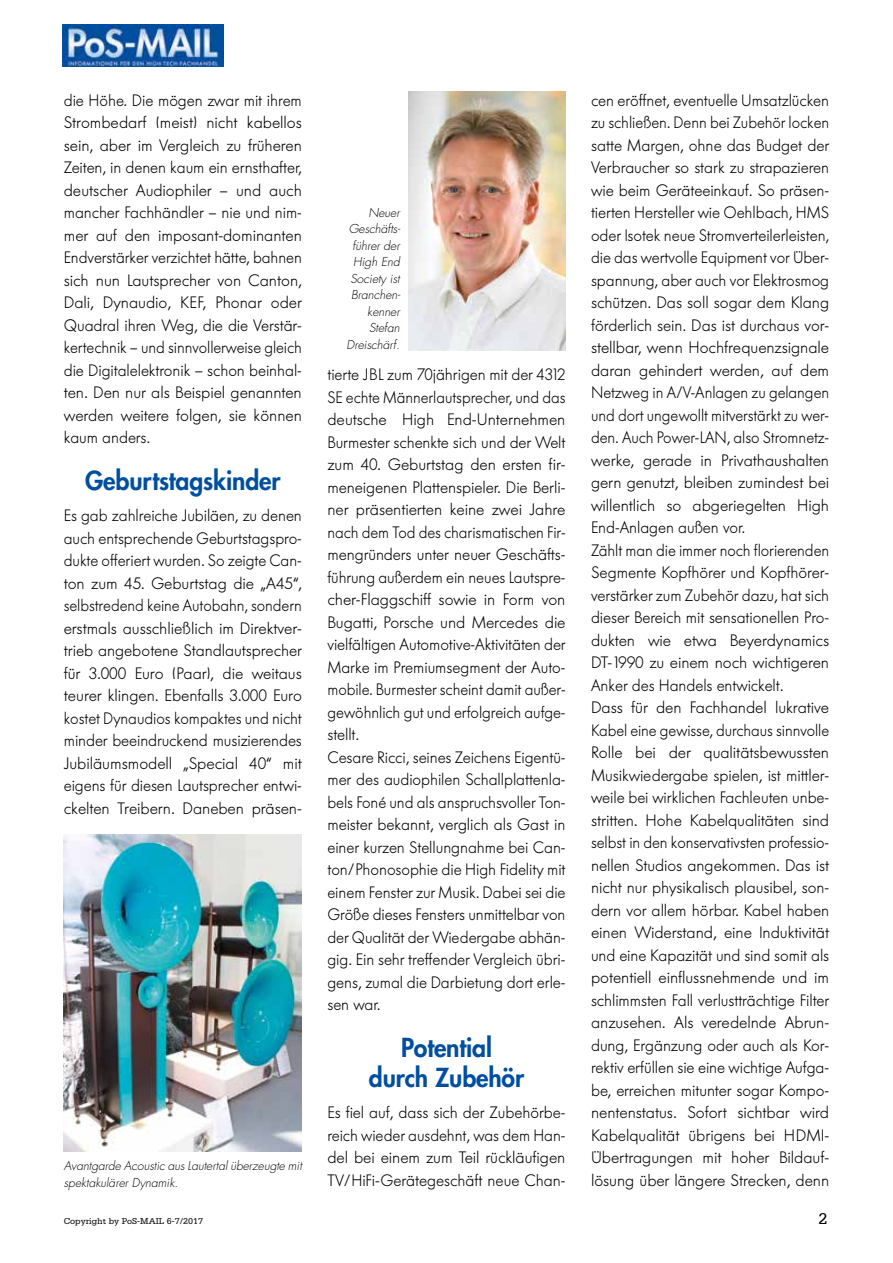
<style>
.page{position:relative;width:893px;height:1263px;background:#fff}
.page>*{position:absolute;margin:0;border:0;box-sizing:border-box;transform-origin:0 0}
.t1{font:800 25.5px/30px "Futura";letter-spacing:-.005em;color:#004f9f;text-align:center}
.t2{font:300 16.5px/22.5px "Futura BQ";letter-spacing:-.005em;color:#000;text-align:justify}
.t3{font:16.5px "Serifa";color:#000}
.t4{font:italic 300 12px/16.5px "Futura";color:#000}
.t5{font:9px "Serifa";color:#000}
</style>
<div class="page">
<img style="left:63px;top:25px;width:160px;height:42px">
<img style="left:64px;top:834px;width:238px;height:317px">
<img style="left:408px;top:91px;width:158px;height:260px">
<p class="t2" style="left:64px;top:89px;width:240px">die Höhe. Die mögen zwar mit ihrem Strombedarf (meist) nicht kabellos sein, aber im Vergleich zu früheren Zeiten, in denen kaum ein ernsthafter, deutscher Audiophiler – und auch mancher Fachhändler – nie und nim&shy;mer auf den imposant-dominanten Endverstärker verzichtet hätte, bahnen sich nun Lautsprecher von Canton, Dali, Dynaudio, KEF, Phonar oder Quadral ihren Weg, die die Verstär&shy;kertechnik – und sinnvollerweise gleich die Digitalelektronik – schon beinhal&shy;ten. Den nur als Beispiel genannten werden weitere folgen, sie können kaum anders.</p>
<h1 class="t1" style="left:85px;top:465px;width:197px">Geburtstagskinder</h1>
<p class="t2" style="left:64px;top:504px;width:240px">Es gab zahlreiche Jubiläen, zu denen auch entsprechende Geburtstagspro&shy;dukte offeriert wurden. So zeigte Can&shy;ton zum 45. Geburtstag die „A45“, selbstredend keine Autobahn, sondern erstmals ausschließlich im Direktver&shy;trieb angebotene Standlautsprecher für 3.000 Euro (Paar), die weitaus teurer klingen. Ebenfalls 3.000 Euro kostet Dynaudios kompaktes und nicht minder beeindruckend musizierendes Jubiläumsmodell „Special 40“ mit eigens für diesen Lautsprecher entwi&shy;ckelten Treibern. Daneben präsen-</p>
<p class="t4" style="left:64px;top:1158px;width:240px">Avantgarde Acoustic aus Lautertal überzeugte mit spektakulärer Dynamik.</p>
<p class="t4" style="left:347px;top:204px;width:55px;text-align:right">Neuer<br>Geschäfts&shy;führer der<br>High End<br>Society ist<br>Branchen&shy;kenner<br>Stefan<br>Dreischärf.</p>
<p class="t2" style="left:327px;top:363px;width:240px;text-align:left">tierte JBL zum 70jährigen mit der 4312<br>SE echte Männerlautsprecher, und das deutsche High End-Unternehmen Burmester schenkte sich und der Welt zum 40. Geburtstag den ersten fir&shy;meneigenen Plattenspieler. Die Berli&shy;ner präsentierten keine zwei Jahre nach dem Tod des charismatischen Fir&shy;mengründers unter neuer Geschäfts&shy;führung außerdem ein neues Lautspre&shy;cher-Flaggschiff sowie in Form von Bugatti, Porsche und Mercedes die vielfältigen Automotive-Aktivitäten der Marke im Premiumsegment der Auto&shy;mobile. Burmester scheint damit außer&shy;gewöhnlich gut und erfolgreich aufge&shy;stellt.<br>Cesare Ricci, seines Zeichens Eigentü&shy;mer des audiophilen Schallplattenla&shy;bels Foné und als anspruchsvoller Ton&shy;meister bekannt, verglich als Gast in einer kurzen Stellungnahme bei Can&shy;ton/Phonosophie die High Fidelity mit einem Fenster zur Musik. Dabei sei die Größe dieses Fensters unmittelbar von der Qualität der Wiedergabe abhän&shy;gig. Ein sehr treffender Vergleich übri&shy;gens, zumal die Darbietung dort erle&shy;sen war.</p>
<h1 class="t1" style="left:369px;top:1032px;width:157px">Potential durch Zubehör</h1>
<p class="t2" style="left:327px;top:1101px;width:240px">Es fiel auf, dass sich der Zubehörbe&shy;reich wieder ausdehnt, was dem Han&shy;del bei einem zum Teil rückläufigen TV/HiFi-Gerätegeschäft neue Chan-</p>
<p class="t2" style="left:591px;top:89px;width:240px;text-align:left">cen eröffnet, eventuelle Umsatzlücken zu schließen. Denn bei Zubehör locken satte Margen, ohne das Budget der Verbraucher so stark zu strapazieren wie beim Geräteeinkauf. So präsen&shy;tierten Hersteller wie Oehlbach, HMS oder Isotek neue Stromverteilerleisten, die das wertvolle Equipment vor Über&shy;spannung, aber auch vor Elektrosmog schützen. Das soll sogar dem Klang förderlich sein. Das ist durchaus vor&shy;stellbar, wenn Hochfrequenzsignale daran gehindert werden, auf dem Netzweg in A/V-Anlagen zu gelangen und dort ungewollt mitverstärkt zu wer&shy;den. Auch Power-LAN, also Stromnetz&shy;werke, gerade in Privathaushalten gern genutzt, bleiben zumindest bei willentlich so abgeriegelten High End-Anlagen außen vor.<br>Zählt man die immer noch florierenden Segmente Kopfhörer und Kopfhörer&shy;verstärker zum Zubehör dazu, hat sich dieser Bereich mit sensationellen Pro&shy;dukten wie etwa Beyerdynamics DT-1990 zu einem noch wichtigeren Anker des Handels entwickelt.<br>Dass für den Fachhandel lukrative Kabel eine gewisse, durchaus sinnvolle Rolle bei der qualitätsbewussten Musikwiedergabe spielen, ist mittler&shy;weile bei wirklichen Fachleuten unbe&shy;stritten. Hohe Kabelqualitäten sind selbst in den konservativsten professio&shy;nellen Studios angekommen. Das ist nicht nur physikalisch plausibel, son&shy;dern vor allem hörbar. Kabel haben einen Widerstand, eine Induktivität und eine Kapazität und sind somit als potentiell einflussnehmende und im schlimmsten Fall verlustträchtige Filter anzusehen. Als veredelnde Abrun&shy;dung, Ergänzung oder auch als Kor&shy;rektiv erfüllen sie eine wichtige Aufga&shy;be, erreichen mitunter sogar Kompo&shy;nentenstatus. Sofort sichtbar wird Kabelqualität übrigens bei HDMI-Übertragungen mit hoher Bildauf&shy;lösung über längere Strecken, denn</p>
<p class="t5" style="left:64px;top:1216px;width:141px">Copyright by PoS-MAIL 6-7/2017</p>
<p class="t3" style="left:818px;top:1210px;width:11px">2</p>
</div>
